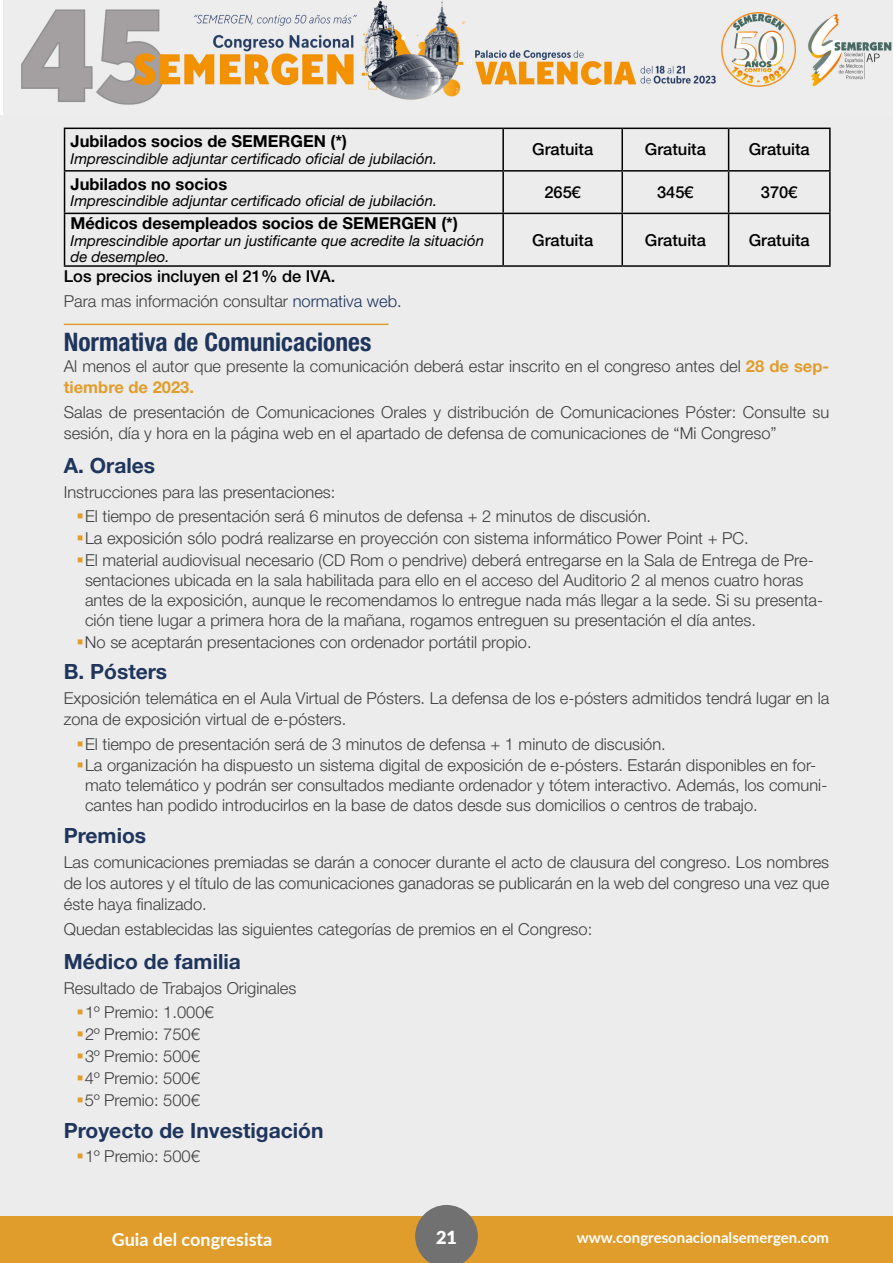
<style>
.page{position:relative;width:893px;height:1263px;background:#fff}
.page>*{position:absolute;margin:0;border:0;box-sizing:border-box;transform-origin:0 0}
.t1{font:700 condensed 25.5px "Helvetica Neue LT Std";color:#1f355c}
.t2{font:700 21px "Helvetica Neue LT Std";color:#1f355c}
.t3{font:700 18px "Lato";color:#fff}
.t4{font:900 18px "Lato";color:#fff}
.t5{font:300 16.5px/21px "Helvetica Neue LT Std";color:#3e3e3e}
.t6{font:500 16.5px/25.2px "Helvetica Neue LT Std";color:#000}
.t7{font:700 16.5px "Helvetica Neue LT Std";color:#000}
.t8{font:italic 15px/16.2px "Helvetica Neue LT Std";color:#000}
.t9{font:700 15px "Lato";color:#fff}
.s1{font-weight:300;color:#3e3e3e}
.s2{font-weight:300;color:#1f355c}
.s3{font-weight:700;color:#e09d2c}
</style>
<div class="page">
<img style="left:3px;top:0;width:890px;height:115px">
<div style="left:0;top:115px;width:893px;height:1148px;background:#ececec"></div>
<div style="left:0;top:1216px;width:893px;height:47px;background:#e09d2c"></div>
<svg style="left:415px;top:1205px;width:63px;height:58px"></svg>
<hr style="left:64px;top:324px;width:324px;height:1px;background:#e09d2c">
<hr style="left:64px;top:128px;width:439px;height:1px;background:#000">
<hr style="left:64px;top:129px;width:1px;height:41px;background:#000">
<hr style="left:503px;top:128px;width:119px;height:1px;background:#000">
<hr style="left:502px;top:129px;width:2px;height:41px;background:#000">
<hr style="left:622px;top:128px;width:107px;height:1px;background:#000">
<hr style="left:621px;top:129px;width:2px;height:41px;background:#000">
<hr style="left:729px;top:128px;width:102px;height:1px;background:#000">
<hr style="left:728px;top:129px;width:1px;height:41px;background:#000">
<hr style="left:829px;top:129px;width:2px;height:41px;background:#000">
<hr style="left:64px;top:170px;width:439px;height:2px;background:#000">
<hr style="left:64px;top:172px;width:1px;height:41px;background:#000">
<hr style="left:503px;top:170px;width:119px;height:2px;background:#000">
<hr style="left:502px;top:172px;width:2px;height:41px;background:#000">
<hr style="left:622px;top:170px;width:107px;height:2px;background:#000">
<hr style="left:621px;top:172px;width:2px;height:41px;background:#000">
<hr style="left:729px;top:170px;width:102px;height:2px;background:#000">
<hr style="left:728px;top:172px;width:1px;height:41px;background:#000">
<hr style="left:829px;top:172px;width:2px;height:41px;background:#000">
<hr style="left:64px;top:213px;width:439px;height:1px;background:#000">
<hr style="left:64px;top:214px;width:1px;height:51px;background:#000">
<hr style="left:503px;top:213px;width:119px;height:1px;background:#000">
<hr style="left:502px;top:214px;width:2px;height:51px;background:#000">
<hr style="left:622px;top:213px;width:107px;height:1px;background:#000">
<hr style="left:621px;top:214px;width:2px;height:51px;background:#000">
<hr style="left:729px;top:213px;width:102px;height:1px;background:#000">
<hr style="left:728px;top:214px;width:1px;height:51px;background:#000">
<hr style="left:829px;top:214px;width:2px;height:51px;background:#000">
<hr style="left:64px;top:265px;width:439px;height:2px;background:#000">
<hr style="left:503px;top:265px;width:119px;height:2px;background:#000">
<hr style="left:622px;top:265px;width:107px;height:2px;background:#000">
<hr style="left:729px;top:265px;width:102px;height:2px;background:#000">
<p class="t7" style="left:71px;top:131px;width:278px">Jubilados socios de SEMERGEN (*)</p>
<p class="t8" style="left:71px;top:150px;width:368px">Imprescindible adjuntar certificado oficial de jubilación.</p>
<p class="t7" style="left:71px;top:174px;width:158px">Jubilados no socios</p>
<p class="t8" style="left:71px;top:192px;width:368px">Imprescindible adjuntar certificado oficial de jubilación.</p>
<p class="t6" style="left:532px;top:137px;width:63px">Gratuita</p>
<p class="t6" style="left:645px;top:137px;width:63px">Gratuita</p>
<p class="t6" style="left:749px;top:137px;width:63px">Gratuita</p>
<p class="t6" style="left:544px;top:179px;width:38px">265€</p>
<p class="t6" style="left:657px;top:179px;width:38px">345€</p>
<p class="t6" style="left:761px;top:179px;width:38px">370€</p>
<p class="t7" style="left:71px;top:213px;width:389px">Médicos desempleados socios de SEMERGEN (*)</p>
<p class="t8" style="left:71px;top:232px;width:415px">Imprescindible aportar un justificante que acredite la situación de desempleo.</p>
<p class="t6" style="left:532px;top:227px;width:63px">Gratuita</p>
<p class="t6" style="left:645px;top:227px;width:63px">Gratuita</p>
<p class="t6" style="left:749px;top:227px;width:63px">Gratuita</p>
<p class="t6" style="left:64px;top:263px;width:340px">Los precios incluyen el 21% de IVA.<br><span class="s1">Para mas información consultar</span> <span class="s2">normativa web.</span></p>
<h1 class="t1" style="left:64px;top:327px;width:309px">Normativa de Comunicaciones</h1>
<p class="t5" style="left:64px;top:355px;width:767px">Al menos el autor que presente la comunicación deberá estar inscrito en el congreso antes del <span class="s3">28 de sep&shy;tiembre de 2023.</span></p>
<p class="t5" style="left:64px;top:402px;width:767px">Salas de presentación de Comunicaciones Orales y distribución de Comunicaciones Póster: Consulte su sesión, día y hora en la página web en el apartado de defensa de comunicaciones de “Mi Congreso”</p>
<p class="t2" style="left:64px;top:453px;width:93px">A. Orales</p>
<p class="t5" style="left:85px;top:480px;width:568px;line-height:24px;text-indent:-21px">Instrucciones para las presentaciones:<br>El tiempo de presentación será 6 minutos de defensa + 2 minutos de discusión.</p>
<p class="t5" style="left:85px;top:527px;width:730px;line-height:21.9px">La exposición sólo podrá realizarse en proyección con sistema informático Power Point + PC.<br>El material audiovisual necesario (CD Rom o pendrive) deberá entregarse en la Sala de Entrega de Pre-</p>
<p class="t5" style="left:85px;top:570px;width:740px;line-height:19.8px">sentaciones ubicada en la sala habilitada para ello en el acceso del Auditorio 2 al menos cuatro horas antes de la exposición, aunque le recomendamos lo entregue nada más llegar a la sede. Si su presenta&shy;ción tiene lugar a primera hora de la mañana, rogamos entreguen su presentación el día antes.</p>
<p class="t5" style="left:85px;top:631px;width:448px">No se aceptarán presentaciones con ordenador portátil propio.</p>
<p class="t2" style="left:64px;top:659px;width:105px">B. Pósters</p>
<p class="t5" style="left:64px;top:688px;width:767px">Exposición telemática en el Aula Virtual de Pósters. La defensa de los e-pósters admitidos tendrá lugar en la zona de exposición virtual de e-pósters.</p>
<p class="t5" style="left:85px;top:732px;width:733px;line-height:21.9px">El tiempo de presentación será de 3 minutos de defensa + 1 minuto de discusión.<br>La organización ha dispuesto un sistema digital de exposición de e-pósters. Estarán disponibles en for-</p>
<p class="t5" style="left:85px;top:775px;width:744px;line-height:19.8px">mato telemático y podrán ser consultados mediante ordenador y tótem interactivo. Además, los comuni&shy;cantes han podido introducirlos en la base de datos desde sus domicilios o centros de trabajo.</p>
<p class="t2" style="left:64px;top:822px;width:84px">Premios</p>
<p class="t5" style="left:64px;top:851px;width:767px;text-align:justify">Las comunicaciones premiadas se darán a conocer durante el acto de clausura del congreso. Los nombres de los autores y el título de las comunicaciones ganadoras se publicarán en la web del congreso una vez que éste haya finalizado.</p>
<p class="t5" style="left:64px;top:918px;width:530px">Quedan establecidas las siguientes categorías de premios en el Congreso:</p>
<p class="t2" style="left:64px;top:948px;width:179px">Médico de familia</p>
<p class="t5" style="left:85px;top:976px;width:213px;line-height:24px;text-indent:-21px">Resultado de Trabajos Originales<br>1º Premio: 1.000€</p>
<p class="t5" style="left:85px;top:1023px;width:117px;line-height:21.9px;text-align:justify">2º Premio: 750€ 3º Premio: 500€ 4º Premio: 500€ 5º Premio: 500€</p>
<p class="t2" style="left:64px;top:1117px;width:261px">Proyecto de Investigación</p>
<p class="t5" style="left:85px;top:1145px;width:116px">1º Premio: 500€</p>
<p class="t3" style="left:112px;top:1226px;width:162px">Guia del congresista</p>
<p class="t4" style="left:436px;top:1223px;width:22px">21</p>
<p class="t9" style="left:577px;top:1227px;width:254px">www.congresonacionalsemergen.com</p>
</div>
